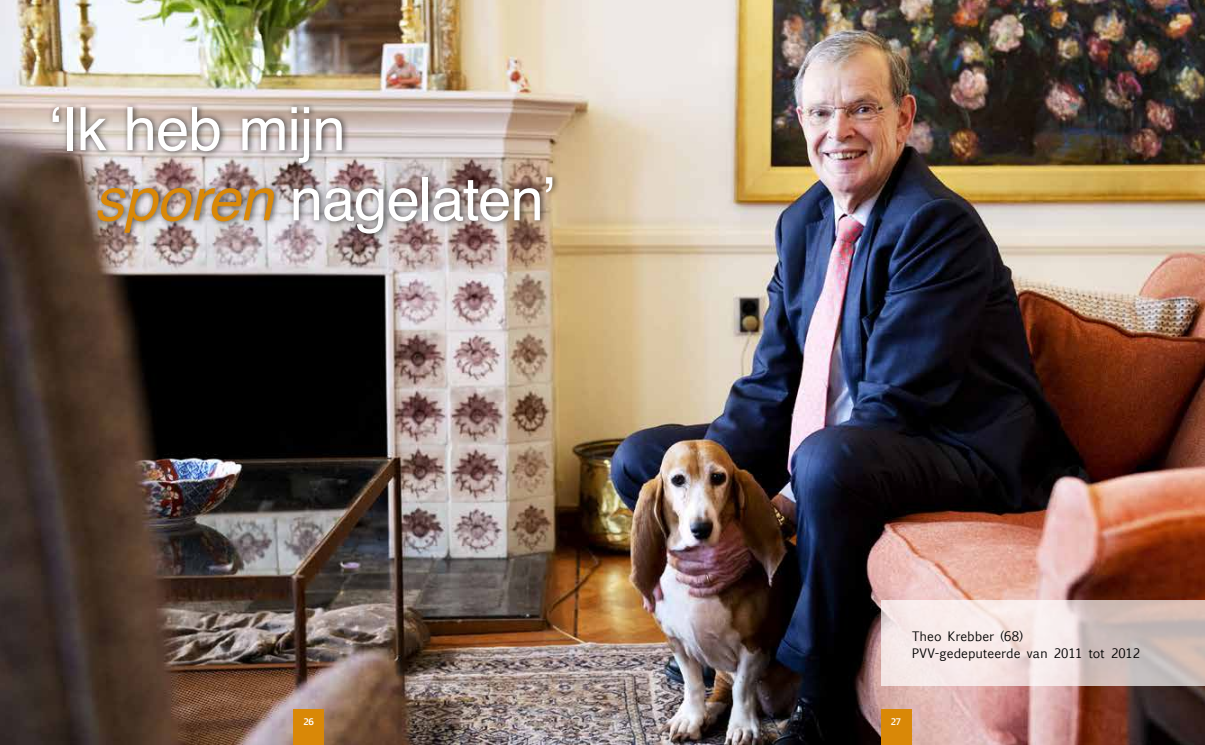
<style>
.page{position:relative;width:1205px;height:745px;background:#fff}
.page>*{position:absolute;margin:0;border:0;box-sizing:border-box;transform-origin:0 0}
.t1{font:60px/70px "Helvetica";letter-spacing:-.015em;color:#fff}
.t2{font:12.5px/17.5px "Euphemia UCAS";letter-spacing:.015em;color:#000}
.t3{font:700 8.75px "Euphemia UCAS";color:#fff}
.s1{font-style:italic;color:#d98807}
</style>
<div class="page">
<img style="left:0;top:0;width:1205px;height:744px">
<div style="left:47px;top:101px;width:513px;height:140px;background:#000;opacity:.7"></div>
<svg style="left:881px;top:600px;width:324px;height:85px;background:#e5d7d5"></svg>
<div style="left:293px;top:708px;width:31px;height:36px;background:#d98807"></div>
<div style="left:881px;top:708px;width:30px;height:36px;background:#d98807"></div>
<h1 class="t1" style="left:94px;top:96px;width:462px;text-indent:-45px">‘Ik heb mijn<br><span class="s1">sporen</span> nagelaten’</h1>
<p class="t2" style="left:912px;top:627px;width:229px">Theo Krebber (68)<br>PVV-gedeputeerde van 2011 tot 2012</p>
<p class="t3" style="left:303px;top:715px;width:12px">26</p>
<p class="t3" style="left:891px;top:715px;width:12px">27</p>
</div>
